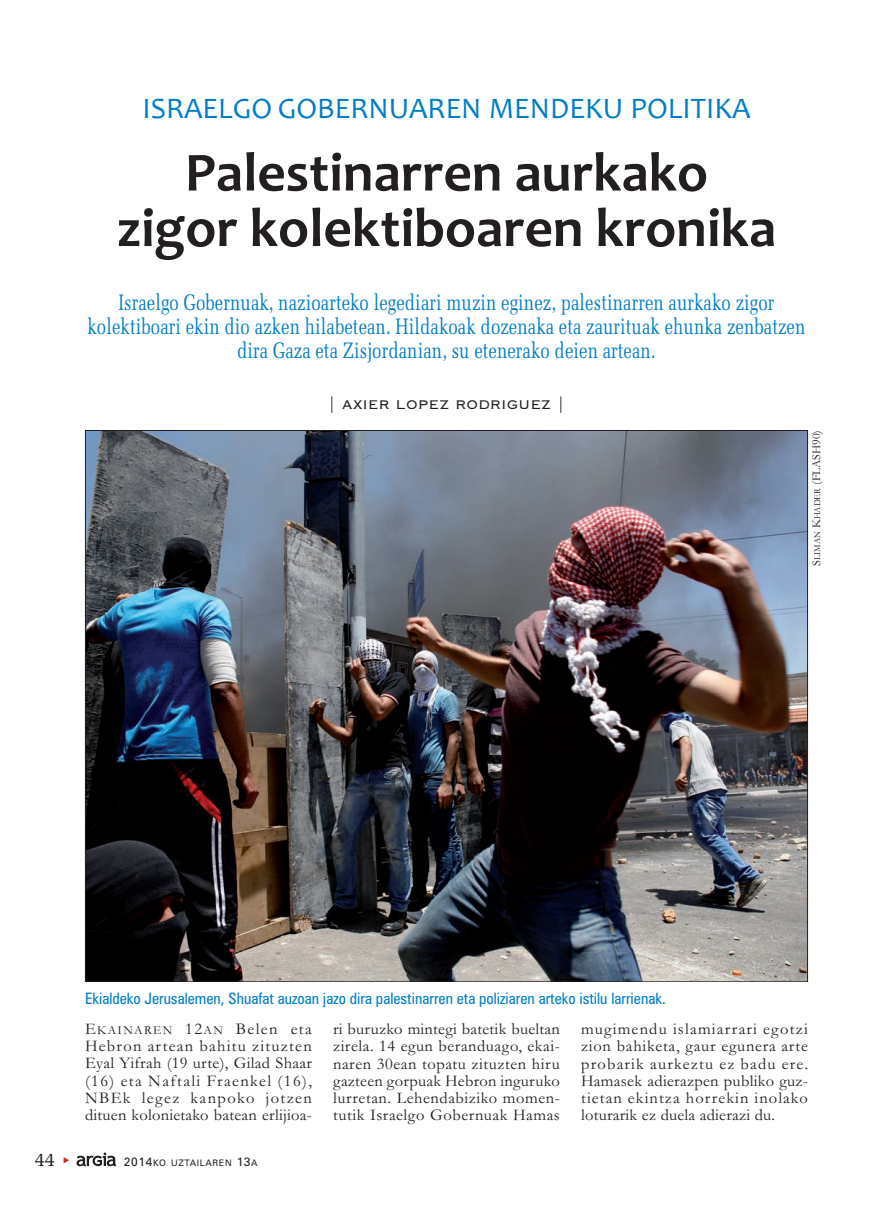
<style>
.page{position:relative;width:893px;height:1212px;background:#fff}
.page>*{position:absolute;margin:0;border:0;box-sizing:border-box;transform-origin:0 0}
.t1{font:700 55.5px/55.5px "Candara";color:#231f20;text-align:center}
.t2{font:30px "Candara";color:#007ec5}
.t3{font:22.5px/24px "Memoir Condensed";color:#007ec5;text-align:center}
.t4{font:19.5px "Memoir";color:#231f20}
.t5{font:16.5px/17.2px "Garamond";letter-spacing:.035em;color:#231f20;text-align:justify}
.t6{font:16.5px "Copperplate Gothic BT";color:#231f20}
.t7{font:condensed 15.75px "Zurich BT";color:#007ec5}
.t8{font:12px "Garamond";color:#231f20}
.t9{font:9px "Zurich BT";letter-spacing:.075em;color:#231f20}
.s1{font-size:9px}
.s2{font-size:12.3px}
.s3{font-size:12px}
</style>
<div class="page">
<svg style="left:77px;top:1152px;width:39px;height:14px"></svg>
<img style="left:87px;top:432px;width:719px;height:548px">
<h2 class="t2" style="left:142px;top:90px;width:610px">ISRAELGO GOBERNUAREN MENDEKU POLITIKA</h2>
<h1 class="t1" style="left:117px;top:151px;width:661px">Palestinarren aurkako<br>zigor kolektiboaren kronika</h1>
<p class="t3" style="left:87px;top:292px;width:720px">Israelgo Gobernuak, nazioarteko legediari muzin eginez, palestinarren aurkako zigor kolektiboari ekin dio azken hilabetean. Hildakoak dozenaka eta zaurituak ehunka zenbatzen dira Gaza eta Zisjordanian, su etenerako deien artean.</p>
<p class="t6" style="left:328px;top:393px;width:239px">| AXIER LOPEZ RODRIGUEZ |</p>
<p class="t8" style="left:812px;top:566px;width:138px;rotate:-90deg">S<span class="s1">LIMAN</span> K<span class="s1">HADER</span> (FLASH90)</p>
<p class="t7" style="left:85px;top:992px;width:582px">Ekialdeko Jerusalemen, Shuafat auzoan jazo dira palestinarren eta poliziaren arteko istilu larrienak.</p>
<p class="t5" style="left:85px;top:1022px;width:228px">E<span class="s2">KAINAREN</span> 12<span class="s2">AN</span> Belen eta Hebron artean bahitu zituzten Eyal Yifrah (19 urte), Gilad Shaar (16) eta Naftali Fraenkel (16), NBEk legez kanpoko jotzen dituen kolonietako batean erlijioa-</p>
<p class="t5" style="left:333px;top:1022px;width:228px">ri buruzko mintegi batetik bueltan zirela. 14 egun beranduago, ekai&shy;naren 30ean topatu zituzten hiru gazteen gorpuak Hebron inguruko lurretan. Lehendabiziko momen&shy;tutik Israelgo Gobernuak Hamas</p>
<p class="t5" style="left:581px;top:1022px;width:228px">mugimendu islamiarrari egotzi zion bahiketa, gaur egunera arte probarik aurkeztu ez badu ere.<br>Hamasek adierazpen publiko guz&shy;tietan ekintza horrekin inolako loturarik ez duela adierazi du.</p>
<p class="t4" style="left:35px;top:1147px;width:22px">44</p>
<p class="t9" style="left:124px;top:1160px;width:135px"><span class="s3">2014</span>KO UZTAILAREN <span class="s3">13</span>A</p>
</div>
